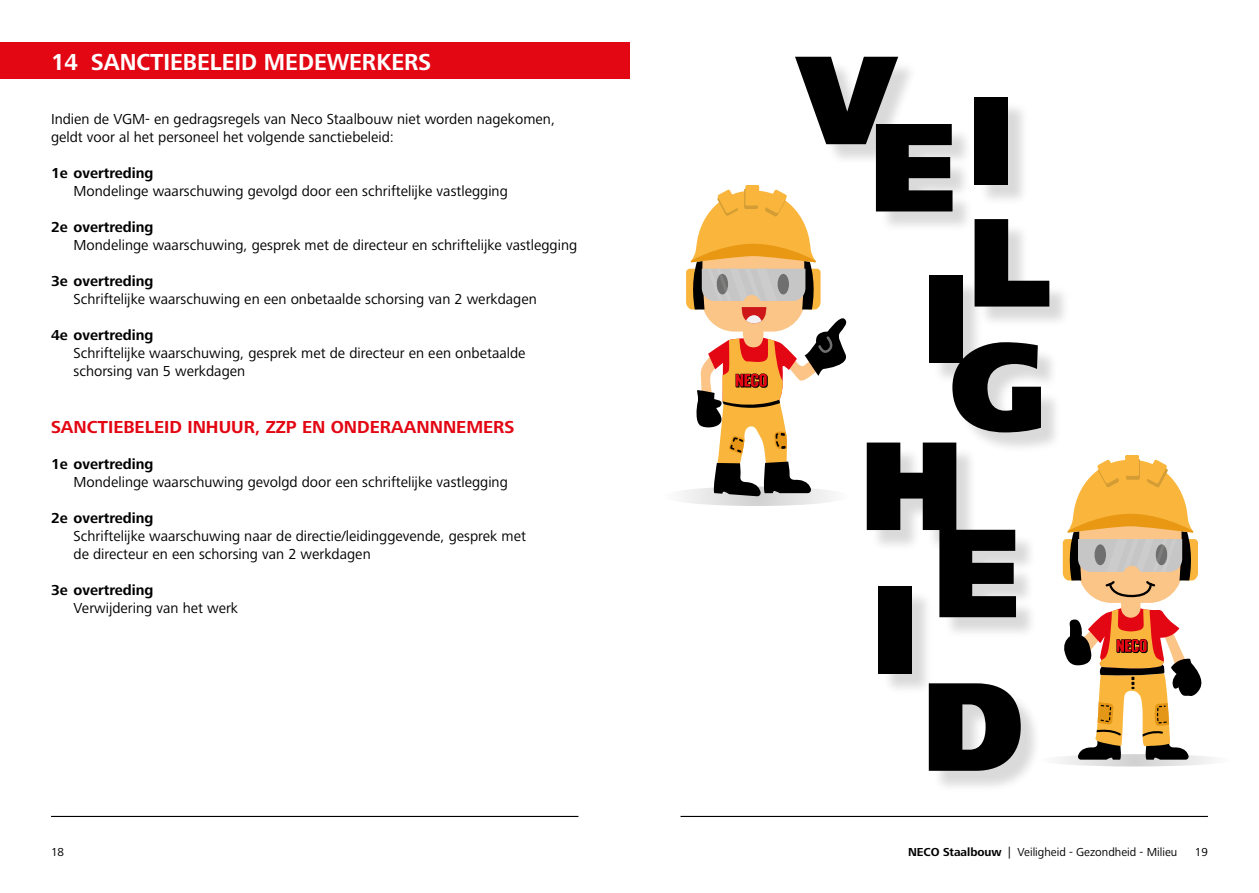
<style>
.page{position:relative;width:1259px;height:893px;background:#fff}
.page>*{position:absolute;margin:0;border:0;box-sizing:border-box;transform-origin:0 0}
.t1{font:900 131.1px "Frutiger Next LT";color:#000}
.t2{font:700 24px "Frutiger Next LT";color:#fff;scale:.95 1}
.t3{font:700 18px "Frutiger Next LT";color:#e30613}
.t4{font:15px/18px "Frutiger Next LT";color:#000}
.t5{font:700 15px "Frutiger Next LT";color:#000}
.t6{font:12px "Frutiger Next LT";color:#000}
.s1{font-weight:700}
</style>
<div class="page">
<div style="left:0;top:43px;width:629px;height:36px;background:#e30613"></div>
<div style="left:799px;top:60px;width:272px;height:733px;background:#000;opacity:.15"></div>
<div style="left:1078px;top:494px;width:104px;height:109px;background:#fbc587;border-radius:33px"></div>
<svg style="left:1038px;top:754px;width:193px;height:12px"></svg>
<svg style="left:1063px;top:603px;width:142px;height:157px"></svg>
<div style="left:1125px;top:455px;width:14px;height:21px;background:#fab63c;border-radius:2px"></div>
<svg style="left:1062px;top:459px;width:136px;height:138px"></svg>
<div style="left:744px;top:188px;width:14px;height:21px;background:#fbf8f0;border-radius:2px"></div>
<div style="left:745px;top:185px;width:14px;height:21px;background:#fab63c;border-radius:2px"></div>
<svg style="left:686px;top:189px;width:164px;height:306px"></svg>
<svg style="left:662px;top:486px;width:188px;height:20px"></svg>
<hr style="left:51px;top:816px;width:527px;height:1px;background:#000">
<hr style="left:680px;top:816px;width:528px;height:1px;background:#000">
<h2 class="t2" style="left:51px;top:48px;width:401px">14 SANCTIEBELEID MEDEWERKERS</h2>
<p class="t4" style="left:51px;top:110px;width:505px">Indien de VGM- en gedragsregels van Neco Staalbouw niet worden nagekomen, geldt voor al het personeel het volgende sanctiebeleid:</p>
<p class="t5" style="left:51px;top:164px;width:104px">1e overtreding</p>
<p class="t4" style="left:74px;top:182px;width:436px">Mondelinge waarschuwing gevolgd door een schriftelijke vastlegging</p>
<p class="t5" style="left:51px;top:218px;width:104px">2e overtreding</p>
<p class="t4" style="left:74px;top:236px;width:505px">Mondelinge waarschuwing, gesprek met de directeur en schriftelijke vastlegging</p>
<p class="t5" style="left:51px;top:272px;width:104px">3e overtreding</p>
<p class="t4" style="left:74px;top:290px;width:465px">Schriftelijke waarschuwing en een onbetaalde schorsing van 2 werkdagen</p>
<p class="t5" style="left:51px;top:326px;width:104px">4e overtreding</p>
<p class="t4" style="left:74px;top:344px;width:453px">Schriftelijke waarschuwing, gesprek met de directeur en een onbetaalde schorsing van 5 werkdagen</p>
<p class="t3" style="left:51px;top:417px;width:465px">SANCTIEBELEID INHUUR, ZZP EN ONDERAANNNEMERS</p>
<p class="t5" style="left:51px;top:456px;width:104px">1e overtreding</p>
<p class="t4" style="left:74px;top:473px;width:436px">Mondelinge waarschuwing gevolgd door een schriftelijke vastlegging</p>
<p class="t5" style="left:51px;top:510px;width:104px">2e overtreding</p>
<p class="t4" style="left:74px;top:527px;width:454px">Schriftelijke waarschuwing naar de directie/leidinggevende, gesprek met de directeur en een schorsing van 2 werkdagen</p>
<p class="t5" style="left:51px;top:582px;width:104px">3e overtreding</p>
<p class="t4" style="left:74px;top:599px;width:166px">Verwijdering van het werk</p>
<h1 class="t1" style="left:796px;top:26px;width:101px">V</h1>
<h1 class="t1" style="left:869px;top:93px;width:90px">E</h1>
<h1 class="t1" style="left:967px;top:67px;width:49px">I</h1>
<h1 class="t1" style="left:921px;top:216px;width:132px">LI</h1>
<h1 class="t1" style="left:949px;top:313px;width:99px">G</h1>
<h1 class="t1" style="left:859px;top:412px;width:105px">H</h1>
<h1 class="t1" style="left:932px;top:499px;width:90px">E</h1>
<h1 class="t1" style="left:871px;top:555px;width:49px">I</h1>
<h1 class="t1" style="left:921px;top:652px;width:104px">D</h1>
<p class="t6" style="left:51px;top:845px;width:15px">18</p>
<p class="t6" style="left:908px;top:845px;width:271px"><span class="s1">NECO Staalbouw</span> | Veiligheid - Gezondheid - Milieu</p>
<p class="t6" style="left:1195px;top:845px;width:15px">19</p>
</div>
